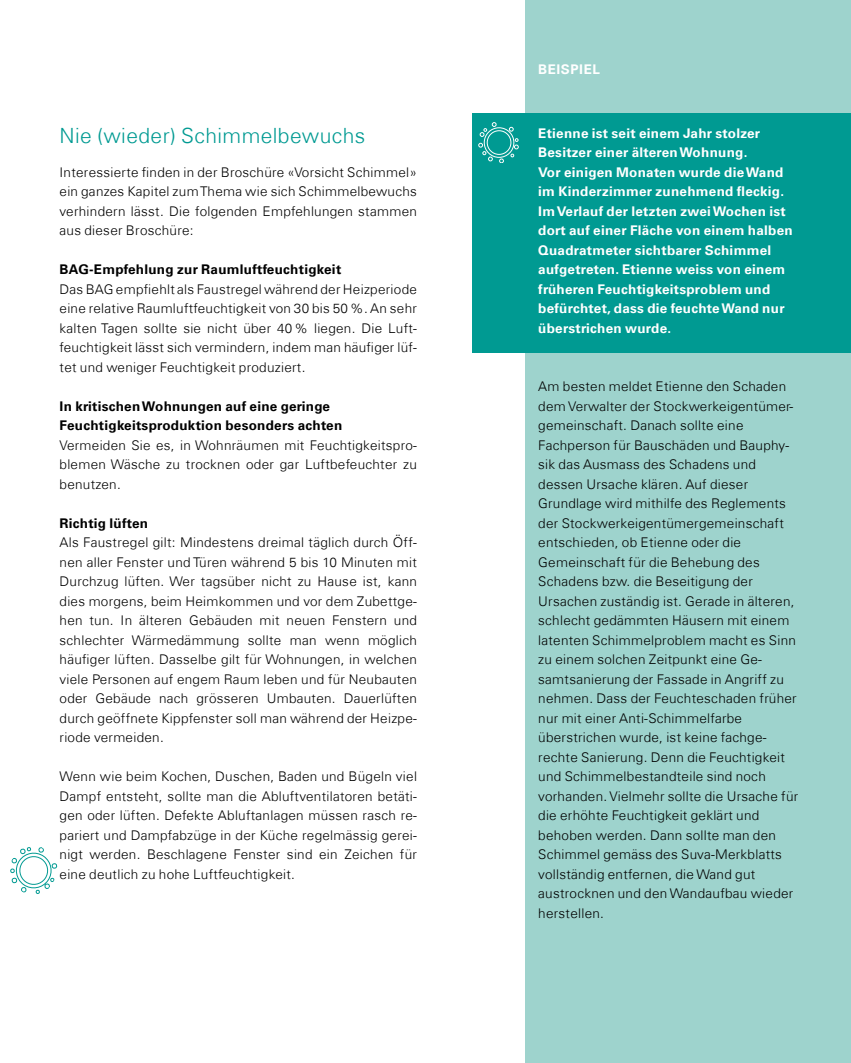
<style>
.page{position:relative;width:851px;height:1063px;background:#fff}
.page>*{position:absolute;margin:0;border:0;box-sizing:border-box;transform-origin:0 0}
.t1{font:300 21px "Univers Com 45";letter-spacing:.02em;color:#009a92}
.t2{font:300 13.35px/19.5px "Univers Com 45";letter-spacing:.02em;color:#000;text-align:justify}
.t3{font:700 13.35px/19.5px "Univers Com 65";letter-spacing:.02em;color:#fff}
.t4{font:700 13.35px/19.5px "Univers Com 65";letter-spacing:.02em;color:#000}
.t5{font:700 13.35px "Univers Com 65";letter-spacing:.04em;color:#fff}
</style>
<div class="page">
<svg style="left:10px;top:847px;width:47px;height:47px"></svg>
<div style="left:525px;top:0;width:325px;height:1063px;background:#9ed3cd"></div>
<div style="left:472px;top:113px;width:378px;height:239px;background:#009a92"></div>
<svg style="left:478px;top:122px;width:40px;height:41px"></svg>
<h1 class="t1" style="left:60px;top:123px;width:307px">Nie (wieder) Schimmelbewuchs</h1>
<p class="t2" style="left:60px;top:162px;width:359px">Interessierte finden in der Broschüre «Vorsicht Schimmel» ein ganzes Kapitel zum Thema wie sich Schimmelbewuchs verhindern lässt. Die folgenden Empfehlungen stammen aus dieser Broschüre:</p>
<p class="t4" style="left:60px;top:260px;width:283px">BAG-Empfehlung zur Raumluftfeuchtigkeit</p>
<p class="t2" style="left:60px;top:279px;width:359px">Das BAG empfiehlt als Faustregel während der Heizperiode eine relative Raumluftfeuchtigkeit von 30 bis 50%. An sehr kalten Tagen sollte sie nicht über 40% liegen. Die Luft&shy;feuchtigkeit lässt sich vermindern, indem man häufiger lüf&shy;tet und weniger Feuchtigkeit produziert.</p>
<p class="t4" style="left:60px;top:396px;width:284px">In kritischen Wohnungen auf eine geringe<br>Feuchtigkeitsproduktion besonders achten</p>
<p class="t2" style="left:60px;top:435px;width:359px">Vermeiden Sie es, in Wohnräumen mit Feuchtigkeitspro&shy;blemen Wäsche zu trocknen oder gar Luftbefeuchter zu benutzen.</p>
<p class="t4" style="left:60px;top:513px;width:90px">Richtig lüften</p>
<p class="t2" style="left:60px;top:533px;width:359px">Als Faustregel gilt: Mindestens dreimal täglich durch Öff&shy;nen aller Fenster und Türen während 5 bis 10 Minuten mit Durchzug lüften. Wer tagsüber nicht zu Hause ist, kann dies morgens, beim Heimkommen und vor dem Zubettge&shy;hen tun. In älteren Gebäuden mit neuen Fenstern und schlechter Wärmedämmung sollte man wenn möglich häufiger lüften. Dasselbe gilt für Wohnungen, in welchen viele Personen auf engem Raum leben und für Neubauten oder Gebäude nach grösseren Umbauten. Dauerlüften durch geöffnete Kippfenster soll man während der Heizpe&shy;riode vermeiden.</p>
<p class="t2" style="left:60px;top:767px;width:359px">Wenn wie beim Kochen, Duschen, Baden und Bügeln viel Dampf entsteht, sollte man die Abluftventilatoren betäti&shy;gen oder lüften. Defekte Abluftanlagen müssen rasch re&shy;pariert und Dampfabzüge in der Küche regelmässig gerei&shy;nigt werden. Beschlagene Fenster sind ein Zeichen für eine deutlich zu hohe Luftfeuchtigkeit.</p>
<p class="t5" style="left:538px;top:61px;width:63px">BEISPIEL</p>
<p class="t3" style="left:538px;top:123px;width:256px">Etienne ist seit einem Jahr stolzer Besitzer einer älteren Wohnung.<br>Vor einigen Monaten wurde die Wand im Kinderzimmer zunehmend fleckig.<br>Im Verlauf der letzten zwei Wochen ist dort auf einer Fläche von einem halben Quadratmeter sichtbarer Schimmel aufgetreten. Etienne weiss von einem früheren Feuchtigkeitsproblem und befürchtet, dass die feuchte Wand nur überstrichen wurde.</p>
<p class="t2" style="left:538px;top:377px;width:261px;text-align:left">Am besten meldet Etienne den Schaden dem Verwalter der Stockwerkeigentümer&shy;gemeinschaft. Danach sollte eine Fachperson für Bauschäden und Bauphy&shy;sik das Ausmass des Schadens und dessen Ursache klären. Auf dieser Grundlage wird mithilfe des Reglements der Stockwerkeigentümergemeinschaft entschieden, ob Etienne oder die Gemeinschaft für die Behebung des Schadens bzw. die Beseitigung der Ursachen zuständig ist. Gerade in älteren, schlecht gedämmten Häusern mit einem latenten Schimmelproblem macht es Sinn zu einem solchen Zeitpunkt eine Ge&shy;samtsanierung der Fassade in Angriff zu nehmen. Dass der Feuchteschaden früher nur mit einer Anti-Schimmelfarbe überstrichen wurde, ist keine fachge&shy;rechte Sanierung. Denn die Feuchtigkeit und Schimmelbestandteile sind noch vorhanden. Vielmehr sollte die Ursache für die erhöhte Feuchtigkeit geklärt und behoben werden. Dann sollte man den Schimmel gemäss des Suva-Merkblatts vollständig entfernen, die Wand gut austrocknen und den Wandaufbau wieder herstellen.</p>
</div>
